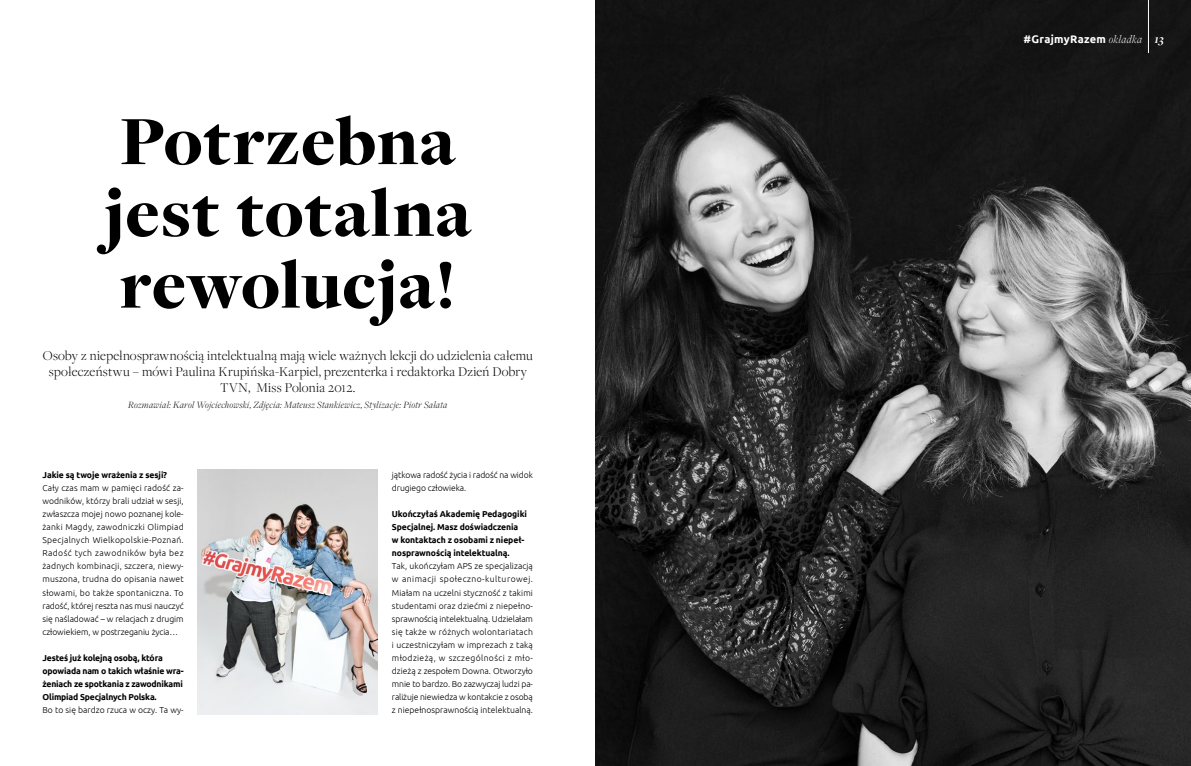
<style>
.page{position:relative;width:1191px;height:766px;background:#fff}
.page>*{position:absolute;margin:0;border:0;box-sizing:border-box;transform-origin:0 0}
.t1{font:900 71.7px/71.7px "Freight Disp Pro";letter-spacing:.01em;color:#000}
.t2{font:300 14px/16px "Freight Disp Pro";letter-spacing:.015em;color:#000;text-align:center}
.t3{font:700 11px "Ubuntu";letter-spacing:.025em;color:#fff}
.t4{font:italic 300 10px "Freight Disp Pro";letter-spacing:.025em;color:#000}
.t5{font:300 8.6px/13px "Ubuntu";letter-spacing:-.01em;color:#000;text-align:justify}
.t6{font:700 8.6px/13px "Ubuntu";letter-spacing:-.02em;color:#000}
.s1{font-family:"Freight Disp Pro";font-weight:300;font-style:italic;font-size:12px}
.s2{font-family:"Freight Disp Pro";font-style:italic;font-size:12px}
</style>
<div class="page">
<img style="left:595px;top:0;width:596px;height:765px">
<hr style="left:1148px;top:0;width:1px;height:53px;background:#fff">
<img style="left:198px;top:469px;width:180px;height:244px">
<h1 class="t1" style="left:104px;top:104px;width:368px">Potrzebna jest totalna rewolucja!</h1>
<h2 class="t2" style="left:43px;top:347px;width:491px">Osoby z niepełnosprawnością intelektualną mają wiele ważnych lekcji do udzielenia całemu społeczeństwu – mówi Paulina Krupińska-Karpiel, prezenterka i redaktorka Dzień Dobry<br>TVN, Miss Polonia 2012.</h2>
<p class="t4" style="left:128px;top:398px;width:321px">Rozmawiał: Karol Wojciechowski, Zdjęcia: Mateusz Stankiewicz, Stylizacje: Piotr Sałata</p>
<p class="t6" style="left:43px;top:468px;width:126px">Jakie są twoje wrażenia z sesji?</p>
<p class="t5" style="left:43px;top:481px;width:143px">Cały czas mam w pamięci radość za&shy;wodników, którzy brali udział w sesji, zwłaszcza mojej nowo poznanej kole&shy;żanki Magdy, zawodniczki Olimpiad Specjalnych Wielkopolskie-Poznań.<br>Radość tych zawodników była bez żadnych kombinacji, szczera, niewy&shy;muszona, trudna do opisania nawet słowami, bo także spontaniczna. To radość, której reszta nas musi nauczyć się naśladować – w relacjach z drugim człowiekiem, w postrzeganiu życia…</p>
<p class="t6" style="left:43px;top:650px;width:143px">Jesteś już kolejną osobą, która opowiada nam o takich właśnie wra&shy;żeniach ze spotkania z zawodnikami Olimpiad Specjalnych Polska.</p>
<p class="t5" style="left:43px;top:702px;width:143px">Bo to się bardzo rzuca w oczy. Ta wy-</p>
<p class="t5" style="left:392px;top:468px;width:142px">jątkowa radość życia i radość na widok drugiego człowieka.</p>
<p class="t6" style="left:392px;top:507px;width:137px">Ukończyłaś Akademię Pedagogiki<br>Specjalnej. Masz doświadczenia w kontaktach z osobami z niepeł&shy;nosprawnością intelektualną.</p>
<p class="t5" style="left:392px;top:559px;width:143px">Tak, ukończyłam APS ze specjalizacją w animacji społeczno-kulturowej.<br>Miałam na uczelni styczność z takimi studentami oraz dziećmi z niepełno&shy;sprawnością intelektualną. Udzielałam się także w różnych wolontariatach i uczestniczyłam w imprezach z taką młodzieżą, w szczególności z mło&shy;dzieżą z zespołem Downa. Otworzyło mnie to bardzo. Bo zazwyczaj ludzi pa&shy;raliżuje niewiedza w kontakcie z osobą z niepełnosprawnością intelektualną.</p>
<p class="t3" style="left:1023px;top:32px;width:142px">#GrajmyRazem <span class="s1">okładka</span> <span class="s2">13</span></p>
</div>
